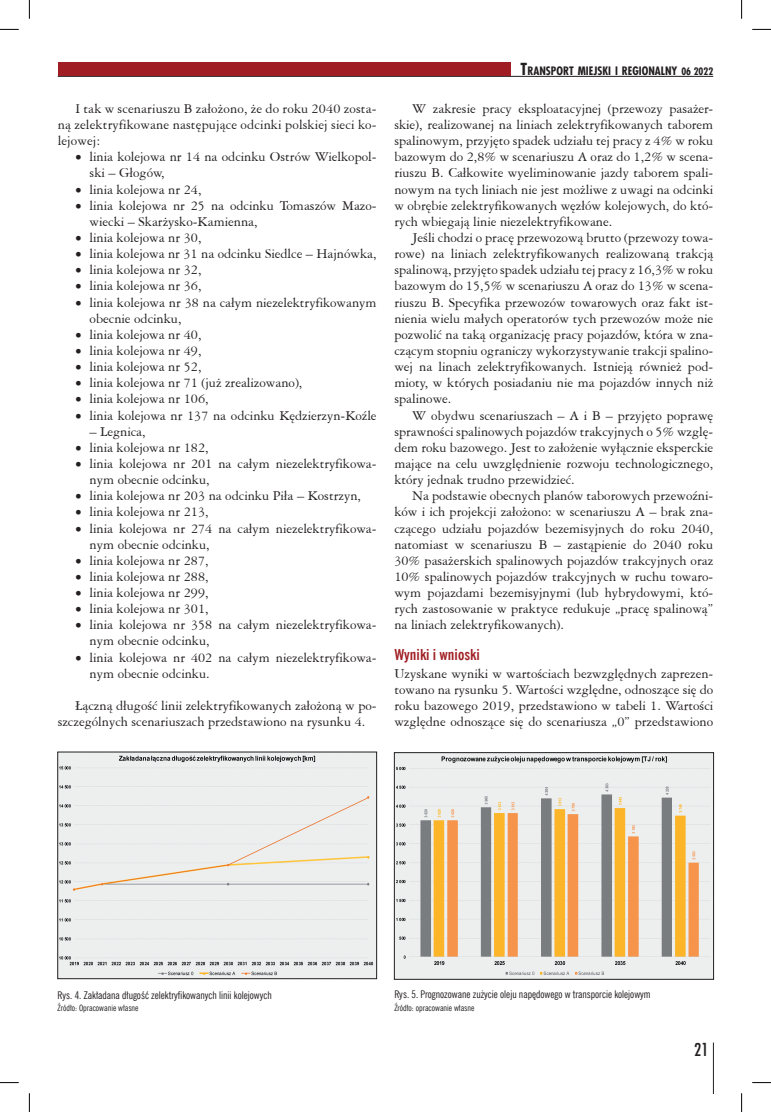
<style>
.page{position:relative;width:771px;height:1112px;background:#fff}
.page>*{position:absolute;margin:0;border:0;box-sizing:border-box;transform-origin:0 0}
.t1{font:17.5px "Fujiyama";color:#231f20}
.t2{font:700 15px "News Goth Cn EU";color:#a01e23}
.t3{font:14.38px/16.1px "American Garamond L2";color:#231f20}
.t4{font:700 11.38px "Fujiyama";color:#231f20}
.t5{font:10.62px "News Goth Cn EU";color:#231f20}
.t6{font:8.75px "News Goth Cn EU";color:#231f20}
.s1{font-size:16.25px}
.s2{font-size:10px}
</style>
<div class="page">
<hr style="left:58px;top:76px;width:655px;height:1px;background:#231f20">
<hr style="left:713px;top:1042px;width:1px;height:50px;background:#231f20">
<div style="left:58px;top:62px;width:453px;height:14px;background:#a01e23"></div>
<img style="left:396px;top:754px;width:316px;height:223px">
<div style="left:394px;top:752px;width:320px;height:227px;border:1px solid #231f20"></div>
<img style="left:60px;top:753px;width:315px;height:223px">
<svg style="left:0;top:29px;width:19px;height:1px"></svg>
<svg style="left:752px;top:29px;width:19px;height:1px"></svg>
<svg style="left:0;top:1082px;width:19px;height:1px"></svg>
<svg style="left:752px;top:1082px;width:19px;height:1px"></svg>
<svg style="left:29px;top:0;width:1px;height:19px"></svg>
<svg style="left:29px;top:1093px;width:1px;height:18px"></svg>
<svg style="left:741px;top:0;width:1px;height:19px"></svg>
<svg style="left:741px;top:1093px;width:1px;height:18px"></svg>
<p class="t3" style="left:58px;top:100px;width:320px;text-align:justify;text-indent:18px">I tak w scenariuszu B założono, że do roku 2040 zosta&shy;ną zelektryfikowane następujące odcinki polskiej sieci ko&shy;lejowej:</p>
<p class="t3" style="left:90px;top:148px;width:289px;text-indent:-14px">• linia kolejowa nr 14 na odcinku Ostrów Wielkopol&shy;ski – Głogów,</p>
<p class="t3" style="left:75px;top:181px;width:128px">• linia kolejowa nr 24,</p>
<p class="t3" style="left:90px;top:197px;width:289px;text-indent:-14px">• linia kolejowa nr 25 na odcinku Tomaszów Mazo&shy;wiecki – Skarżysko-Kamienna,</p>
<p class="t3" style="left:75px;top:229px;width:128px">• linia kolejowa nr 30,</p>
<p class="t3" style="left:75px;top:245px;width:303px">• linia kolejowa nr 31 na odcinku Siedlce – Hajnówka,</p>
<p class="t3" style="left:75px;top:261px;width:128px">• linia kolejowa nr 32,</p>
<p class="t3" style="left:75px;top:277px;width:128px">• linia kolejowa nr 36,</p>
<p class="t3" style="left:90px;top:294px;width:288px;text-indent:-14px">• linia kolejowa nr 38 na całym niezelektryfikowanym obecnie odcinku,</p>
<p class="t3" style="left:75px;top:326px;width:128px">• linia kolejowa nr 40,</p>
<p class="t3" style="left:75px;top:342px;width:128px">• linia kolejowa nr 49,</p>
<p class="t3" style="left:75px;top:358px;width:128px">• linia kolejowa nr 52,</p>
<p class="t3" style="left:75px;top:374px;width:229px">• linia kolejowa nr 71 (już zrealizowano),</p>
<p class="t3" style="left:75px;top:390px;width:135px">• linia kolejowa nr 106,</p>
<p class="t3" style="left:75px;top:406px;width:303px">• linia kolejowa nr 137 na odcinku Kędzierzyn-Koźle</p>
<p class="t3" style="left:90px;top:423px;width:58px">– Legnica,</p>
<p class="t3" style="left:75px;top:439px;width:135px">• linia kolejowa nr 182,</p>
<p class="t3" style="left:90px;top:455px;width:289px;text-indent:-14px">• linia kolejowa nr 201 na całym niezelektryfikowa&shy;nym obecnie odcinku,</p>
<p class="t3" style="left:75px;top:487px;width:287px">• linia kolejowa nr 203 na odcinku Piła – Kostrzyn,</p>
<p class="t3" style="left:75px;top:503px;width:135px">• linia kolejowa nr 213,</p>
<p class="t3" style="left:90px;top:519px;width:289px;text-indent:-14px">• linia kolejowa nr 274 na całym niezelektryfikowa&shy;nym obecnie odcinku,</p>
<p class="t3" style="left:75px;top:552px;width:135px">• linia kolejowa nr 287,</p>
<p class="t3" style="left:75px;top:568px;width:135px">• linia kolejowa nr 288,</p>
<p class="t3" style="left:75px;top:584px;width:135px">• linia kolejowa nr 299,</p>
<p class="t3" style="left:75px;top:600px;width:135px">• linia kolejowa nr 301,</p>
<p class="t3" style="left:90px;top:616px;width:289px;text-indent:-14px">• linia kolejowa nr 358 na całym niezelektryfikowa&shy;nym obecnie odcinku,</p>
<p class="t3" style="left:90px;top:648px;width:289px;text-indent:-14px">• linia kolejowa nr 402 na całym niezelektryfikowa&shy;nym obecnie odcinku.</p>
<p class="t3" style="left:58px;top:697px;width:320px;text-indent:18px">Łączną długość linii zelektryfikowanych założoną w po&shy;szczególnych scenariuszach przedstawiono na rysunku 4.</p>
<p class="t4" style="left:521px;top:63px;width:194px"><span class="s1">T</span>RANSPORT MIEJSKI I REGIONALNY <span class="s2">06 2022</span></p>
<p class="t3" style="left:394px;top:100px;width:320px;text-align:justify;text-indent:18px">W zakresie pracy eksploatacyjnej (przewozy pasażer&shy;skie), realizowanej na liniach zelektryfikowanych taborem spalinowym, przyjęto spadek udziału tej pracy z 4% w roku bazowym do 2,8% w scenariuszu A oraz do 1,2% w scena&shy;riuszu B. Całkowite wyeliminowanie jazdy taborem spali&shy;nowym na tych liniach nie jest możliwe z uwagi na odcinki w obrębie zelektryfikowanych węzłów kolejowych, do któ&shy;rych wbiegają linie niezelektryfikowane.</p>
<p class="t3" style="left:394px;top:229px;width:320px;text-align:justify;text-indent:18px">Jeśli chodzi o pracę przewozową brutto (przewozy towa&shy;rowe) na liniach zelektryfikowanych realizowaną trakcją spalinową, przyjęto spadek udziału tej pracy z 16,3% w roku bazowym do 15,5% w scenariuszu A oraz do 13% w scena&shy;riuszu B. Specyfika przewozów towarowych oraz fakt ist&shy;nienia wielu małych operatorów tych przewozów może nie pozwolić na taką organizację pracy pojazdów, która w zna&shy;czącym stopniu ograniczy wykorzystywanie trakcji spalino&shy;wej na linach zelektryfikowanych. Istnieją również pod&shy;mioty, w których posiadaniu nie ma pojazdów innych niż spalinowe.</p>
<p class="t3" style="left:394px;top:406px;width:320px;text-align:justify;text-indent:18px">W obydwu scenariuszach – A i B – przyjęto poprawę sprawności spalinowych pojazdów trakcyjnych o 5% wzglę&shy;dem roku bazowego. Jest to założenie wyłącznie eksperckie mające na celu uwzględnienie rozwoju technologicznego, który jednak trudno przewidzieć.</p>
<p class="t3" style="left:394px;top:487px;width:320px;text-align:justify;text-indent:18px">Na podstawie obecnych planów taborowych przewoźni&shy;ków i ich projekcji założono: w scenariuszu A – brak zna&shy;czącego udziału pojazdów bezemisyjnych do roku 2040, natomiast w scenariuszu B – zastąpienie do 2040 roku 30% pasażerskich spalinowych pojazdów trakcyjnych oraz 10% spalinowych pojazdów trakcyjnych w ruchu towaro&shy;wym pojazdami bezemisyjnymi (lub hybrydowymi, któ&shy;rych zastosowanie w praktyce redukuje „pracę spalinową” na liniach zelektryfikowanych).</p>
<p class="t2" style="left:394px;top:645px;width:87px">Wyniki i wnioski</p>
<p class="t3" style="left:394px;top:664px;width:320px;text-align:justify">Uzyskane wyniki w wartościach bezwzględnych zaprezen&shy;towano na rysunku 5. Wartości względne, odnoszące się do roku bazowego 2019, przedstawiono w tabeli 1. Wartości względne odnoszące się do scenariusza „0” przedstawiono</p>
<p class="t5" style="left:58px;top:988px;width:216px">Rys. 4. Zakładana długość zelektryfikowanych linii kolejowych</p>
<p class="t6" style="left:58px;top:1002px;width:83px">Źródło: Opracowanie własne</p>
<p class="t5" style="left:394px;top:987px;width:258px">Rys. 5. Prognozowane zużycie oleju napędowego w transporcie kolejowym</p>
<p class="t6" style="left:394px;top:1002px;width:82px">Źródło: opracowanie własne</p>
<p class="t1" style="left:694px;top:1037px;width:16px">21</p>
</div>
